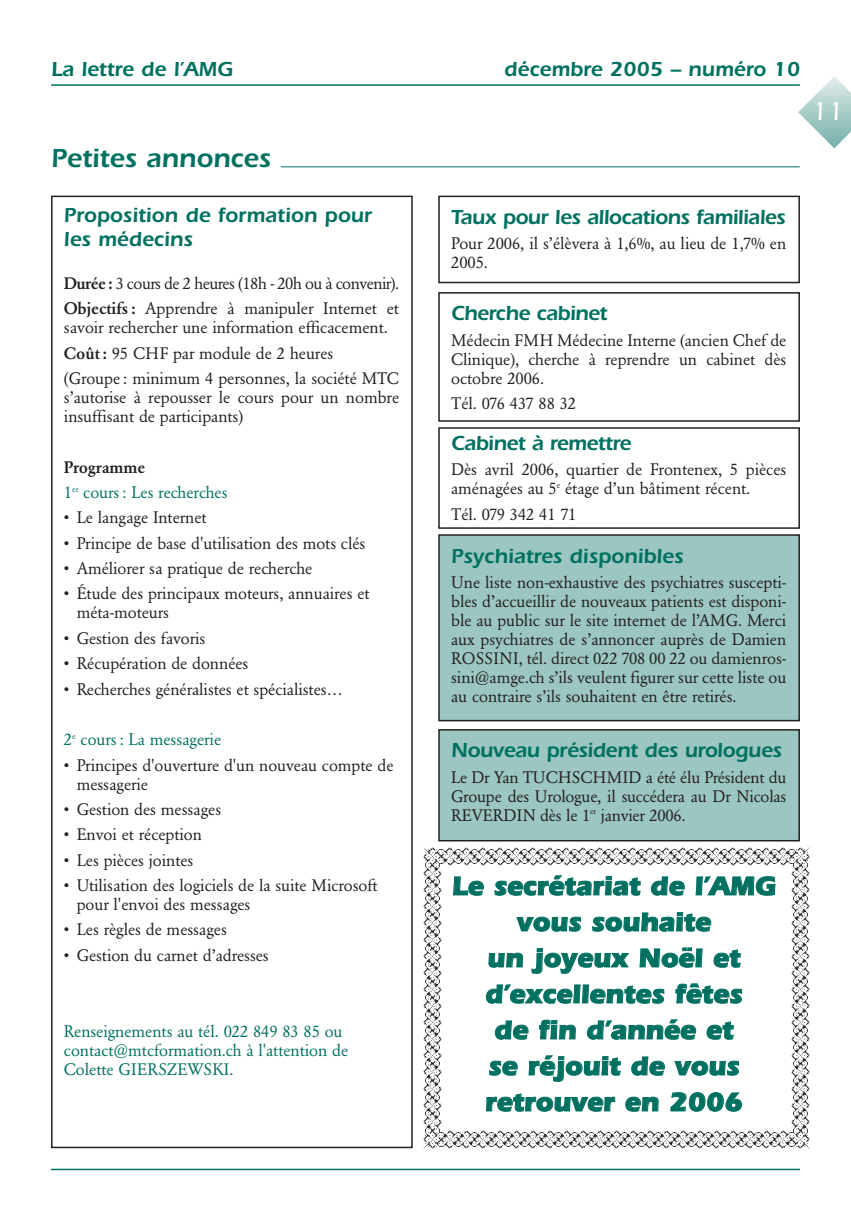
<style>
.page{position:relative;width:851px;height:1212px;background:#fff}
.page>*{position:absolute;margin:0;border:0;box-sizing:border-box;transform-origin:0 0}
.t1{font:700 27px/36px "Itc Eras";color:#007161;text-align:center}
.t2{font:600 27px "Itc Eras";color:#007161}
.t3{font:500 27px "Itc Eras";color:#fff}
.t4{font:600 21px/24px "Itc Eras";color:#007161}
.t5{font:600 21px "Itc Eras";letter-spacing:-.02em;color:#007161}
.t6{font:16.5px/19px "Garamond BE";letter-spacing:-.005em;color:#231f20}
.t7{font:16.5px/19px "Garamond BE";letter-spacing:-.005em;color:#007161}
.s1{font-weight:500}
.s2{font-weight:500;color:#231f20}
</style>
<div class="page">
<hr style="left:51px;top:84px;width:748px;height:2px;background:#007161">
<hr style="left:51px;top:1169px;width:748px;height:1px;background:#007161">
<svg style="left:798px;top:76px;width:52px;height:72px"></svg>
<hr style="left:281px;top:167px;width:518px;height:1px;background:#007161">
<div style="left:51px;top:196px;width:361px;height:952px;border:2px solid #231f20"></div>
<div style="left:438px;top:196px;width:361px;height:87px;border:2px solid #231f20"></div>
<div style="left:439px;top:535px;width:360px;height:186px;background:#9cc6c1"></div>
<div style="left:438px;top:534px;width:361px;height:187px;border:2px solid #231f20"></div>
<div style="left:439px;top:730px;width:360px;height:111px;background:#9cc6c1"></div>
<div style="left:438px;top:729px;width:361px;height:112px;border:2px solid #231f20"></div>
<img style="left:423px;top:847px;width:386px;height:18px">
<img style="left:791px;top:865px;width:18px;height:283px">
<img style="left:423px;top:1130px;width:368px;height:18px">
<img style="left:423px;top:865px;width:18px;height:265px">
<div style="left:438px;top:292px;width:361px;height:130px;border:2px solid #231f20"></div>
<div style="left:438px;top:427px;width:361px;height:102px;border:2px solid #231f20"></div>
<p class="t4" style="left:51px;top:59px;width:183px">La lettre de l’AMG</p>
<p class="t4" style="left:504px;top:59px;width:297px">décembre 2005 – numéro 10</p>
<h1 class="t2" style="left:51px;top:149px;width:221px">Petites annonces</h1>
<p class="t4" style="left:64px;top:205px;width:309px">Proposition de formation pour les médecins</p>
<p class="t6" style="left:64px;top:272px;width:337px;line-height:25.3px"><span class="s1">Durée:</span> 3 cours de 2 heures (18h - 20h ou à convenir).<br><span class="s1">Objectifs :</span> Apprendre à manipuler Internet et</p>
<p class="t6" style="left:64px;top:316px;width:336px;line-height:25.3px">savoir rechercher une information efficacement.<br><span class="s1">Coût :</span> 95 CHF par module de 2 heures<br>(Groupe : minimum 4 personnes, la société MTC</p>
<p class="t6" style="left:64px;top:389px;width:337px">s’autorise à repousser le cours pour un nombre insuffisant de participants)</p>
<p class="t7" style="left:64px;top:456px;width:165px;line-height:25.3px"><span class="s2">Programme<br></span>1<sup>er</sup> cours: Les recherches</p>
<p class="t6" style="left:64px;top:509px;width:144px">• Le langage Internet</p>
<p class="t6" style="left:64px;top:535px;width:303px">• Principe de base d'utilisation des mots clés</p>
<p class="t6" style="left:64px;top:560px;width:250px">• Améliorer sa pratique de recherche</p>
<p class="t6" style="left:77px;top:586px;width:294px;text-indent:-13px">• Étude des principaux moteurs, annuaires et méta-moteurs</p>
<p class="t6" style="left:64px;top:630px;width:143px">• Gestion des favoris</p>
<p class="t6" style="left:64px;top:655px;width:186px">• Récupération de données</p>
<p class="t6" style="left:64px;top:681px;width:280px">• Recherches généralistes et spécialistes…</p>
<p class="t7" style="left:64px;top:731px;width:159px">2<sup>e</sup> cours : La messagerie</p>
<p class="t6" style="left:77px;top:757px;width:318px;text-indent:-13px">• Principes d'ouverture d'un nouveau compte de messagerie</p>
<p class="t6" style="left:64px;top:801px;width:159px">• Gestion des messages</p>
<p class="t6" style="left:64px;top:826px;width:140px">• Envoi et réception</p>
<p class="t6" style="left:64px;top:852px;width:131px">• Les pièces jointes</p>
<p class="t6" style="left:77px;top:877px;width:302px;text-indent:-13px">• Utilisation des logiciels de la suite Microsoft pour l'envoi des messages</p>
<p class="t6" style="left:64px;top:921px;width:164px">• Les règles de messages</p>
<p class="t6" style="left:64px;top:947px;width:206px">• Gestion du carnet d’adresses</p>
<p class="t7" style="left:64px;top:1023px;width:286px">Renseignements au tél. 022 849 83 85 ou contact@mtcformation.ch à l'attention de<br>Colette GIERSZEWSKI.</p>
<p class="t5" style="left:451px;top:210px;width:336px">Taux pour les allocations familiales</p>
<p class="t6" style="left:451px;top:235px;width:336px">Pour 2006, il s’élèvera à 1,6%, au lieu de 1,7% en<br>2005.</p>
<p class="t5" style="left:451px;top:306px;width:158px">Cherche cabinet</p>
<p class="t6" style="left:451px;top:332px;width:337px;text-align:justify">Médecin FMH Médecine Interne (ancien Chef de Clinique), cherche à reprendre un cabinet dès octobre 2006.</p>
<p class="t6" style="left:451px;top:395px;width:126px">Tél. 076 437 88 32</p>
<p class="t5" style="left:451px;top:436px;width:181px">Cabinet à remettre</p>
<p class="t6" style="left:451px;top:461px;width:336px">Dès avril 2006, quartier de Frontenex, 5 pièces aménagées au 5<sup>e</sup> étage d’un bâtiment récent.</p>
<p class="t6" style="left:451px;top:506px;width:127px">Tél. 079 342 41 71</p>
<p class="t4" style="left:451px;top:546px;width:234px">Psychiatres disponibles</p>
<p class="t6" style="left:451px;top:574px;width:336px;text-align:justify">Une liste non-exhaustive des psychiatres suscepti&shy;bles d’accueillir de nouveaux patients est disponi&shy;ble au public sur le site internet de l’AMG. Merci aux psychiatres de s’annoncer auprès de Damien ROSSINI, tél. direct 022 708 00 22 ou damienros&shy;sini@amge.ch s’ils veulent figurer sur cette liste ou au contraire s’ils souhaitent en être retirés.</p>
<p class="t5" style="left:451px;top:743px;width:332px">Nouveau président des urologues</p>
<p class="t6" style="left:451px;top:769px;width:336px;text-align:justify">Le Dr Yan TUCHSCHMID a été élu Président du Groupe des Urologue, il succédera au Dr Nicolas REVERDIN dès le 1<sup>er</sup> janvier 2006.</p>
<h1 class="t1" style="left:451px;top:871px;width:325px">Le secrétariat de l’AMG vous souhaite<br>un joyeux Noël et d’excellentes fêtes<br>de fin d’année et<br>se réjouit de vous retrouver en 2006</h1>
<h1 class="t3" style="left:812px;top:102px;width:33px">11</h1>
</div>
